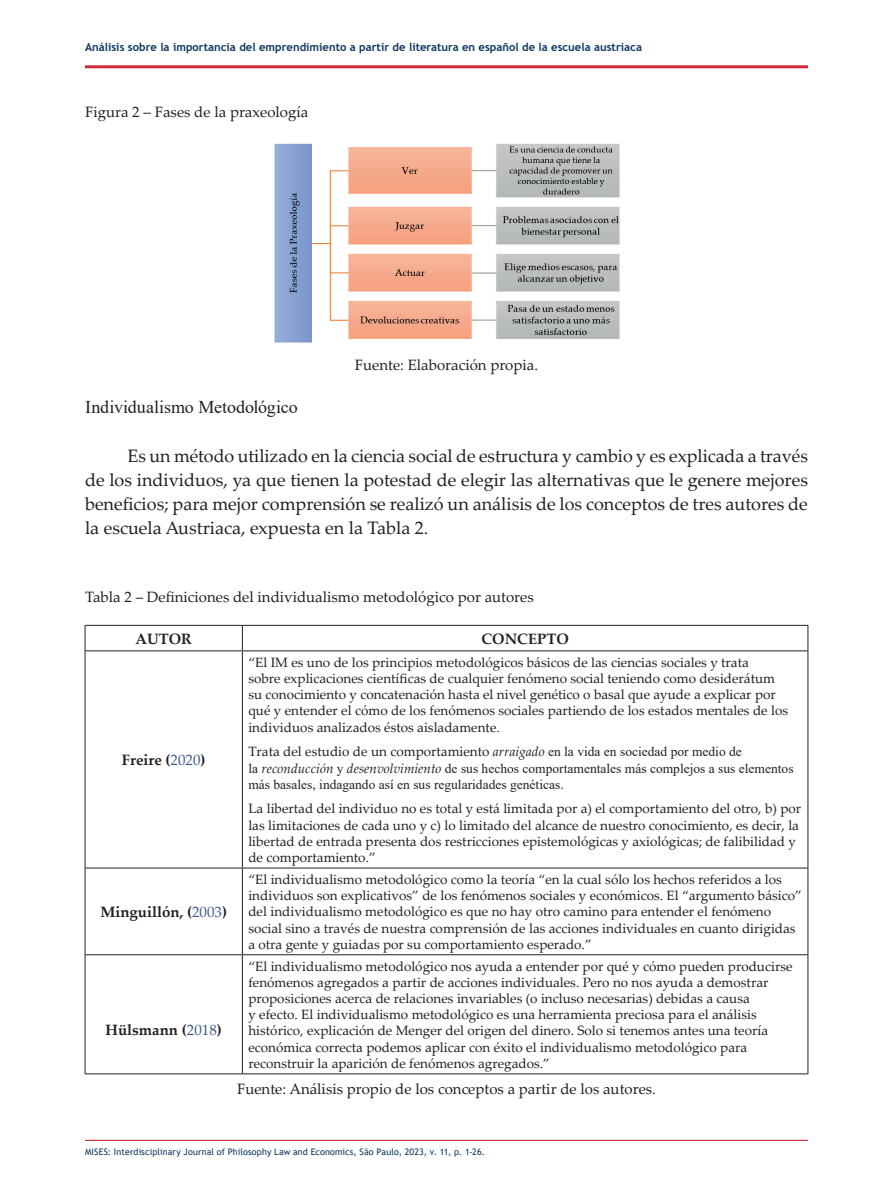
<style>
.page{position:relative;width:893px;height:1191px;background:#fff}
.page>*{position:absolute;margin:0;border:0;box-sizing:border-box;transform-origin:0 0}
.t1{font:18px/24px "Palatino Linotype";color:#231f20;text-align:justify}
.t2{font:18px "Times New Roman";letter-spacing:-.005em;color:#231f20}
.t3{font:15px "Palatino Linotype";color:#231f20}
.t4{font:700 15px "Palatino Linotype";color:#231f20}
.t5{font:13.5px/16.2px "Palatino Linotype";color:#231f20}
.t6{font:13.5px/16.2px "Times New Roman";color:#231f20}
.t7{font:700 11.25px "Trebuchet MS";color:#0c3761}
.t8{font:9px "Trebuchet MS";letter-spacing:.01em;color:#0c3761}
.s1{font-weight:400;color:#3d5c88}
.s2{font-style:italic}
.s3{font-family:"Times New Roman"}
.s4{font-family:"Palatino Linotype";font-style:italic}
</style>
<div class="page">
<hr style="left:85px;top:65px;width:723px;height:3px;background:#ce2a3c">
<hr style="left:85px;top:1139px;width:723px;height:2px;background:#ce2a3c">
<img style="left:274px;top:143px;width:346px;height:200px">
<hr style="left:85px;top:625px;width:157px;height:1px;background:#231f20">
<svg style="left:85px;top:626px;width:1px;height:24px"></svg>
<hr style="left:242px;top:625px;width:566px;height:1px;background:#231f20">
<svg style="left:242px;top:626px;width:1px;height:24px"></svg>
<svg style="left:807px;top:626px;width:1px;height:24px"></svg>
<hr style="left:85px;top:650px;width:157px;height:1px;background:#231f20">
<hr style="left:85px;top:651px;width:1px;height:216px;background:#231f20">
<hr style="left:242px;top:650px;width:566px;height:1px;background:#231f20">
<hr style="left:242px;top:651px;width:1px;height:216px;background:#231f20">
<hr style="left:807px;top:651px;width:1px;height:216px;background:#231f20">
<hr style="left:85px;top:867px;width:157px;height:1px;background:#231f20">
<hr style="left:85px;top:868px;width:1px;height:86px;background:#231f20">
<hr style="left:242px;top:867px;width:566px;height:1px;background:#231f20">
<hr style="left:242px;top:868px;width:1px;height:86px;background:#231f20">
<hr style="left:807px;top:868px;width:1px;height:86px;background:#231f20">
<hr style="left:85px;top:954px;width:157px;height:1px;background:#231f20">
<hr style="left:85px;top:955px;width:1px;height:118px;background:#231f20">
<hr style="left:242px;top:954px;width:566px;height:1px;background:#231f20">
<hr style="left:242px;top:955px;width:1px;height:118px;background:#231f20">
<hr style="left:807px;top:955px;width:1px;height:118px;background:#231f20">
<hr style="left:85px;top:1073px;width:157px;height:1px;background:#231f20">
<hr style="left:242px;top:1073px;width:566px;height:1px;background:#231f20">
<p class="t7" style="left:85px;top:40px;width:558px">Análisis sobre la importancia del emprendimiento a partir de literatura en español de la escuela austriaca</p>
<p class="t3" style="left:85px;top:102px;width:225px">Figura 2 – Fases de la praxeología</p>
<p class="t3" style="left:355px;top:354px;width:185px">Fuente: Elaboración propia.</p>
<h1 class="t2" style="left:85px;top:394px;width:214px">Individualismo Metodológico</h1>
<p class="t1" style="left:85px;top:443px;width:724px;text-indent:43px">Es un método utilizado en la ciencia social de estructura y cambio y es explicada a través de los individuos, ya que tienen la potestad de elegir las alternativas que le genere mejores beneficios; para mejor comprensión se realizó un análisis de los conceptos de tres autores de la escuela Austriaca, expuesta en la Tabla 2.</p>
<p class="t3" style="left:85px;top:586px;width:450px">Tabla 2 – Definiciones del individualismo metodológico por autores</p>
<p class="t4" style="left:135px;top:628px;width:58px">AUTOR</p>
<p class="t4" style="left:481px;top:628px;width:89px">CONCEPTO</p>
<p class="t4" style="left:122px;top:749px;width:85px">Freire (<span class="s1">2020</span>)</p>
<p class="t4" style="left:100px;top:901px;width:128px">Minguillón, (<span class="s1">2003</span>)</p>
<p class="t4" style="left:106px;top:1018px;width:118px">Hülsmann (<span class="s1">2018</span>)</p>
<p class="t5" style="left:248px;top:653px;width:541px">“El IM es uno de los principios metodológicos básicos de las ciencias sociales y trata<br>sobre explicaciones científicas de cualquier fenómeno social teniendo como desiderátum su conocimiento y concatenación hasta el nivel genético o basal que ayude a explicar por qué y entender el cómo de los fenómenos sociales partiendo de los estados mentales de los individuos analizados éstos aisladamente.</p>
<p class="t5" style="left:248px;top:743px;width:495px">Trata del estudio de un comportamiento <span class="s2">arraigado</span> <span class="s3">en la vida en sociedad por medio de</span></p>
<p class="t6" style="left:248px;top:759px;width:547px">la <span class="s4">reconducción</span> y <span class="s4">desenvolvimiento</span> de sus hechos comportamentales más complejos a sus elementos más basales, indagando así en sus regularidades genéticas.</p>
<p class="t5" style="left:248px;top:800px;width:554px">La libertad del individuo no es total y está limitada por a) el comportamiento del otro, b) por las limitaciones de cada uno y c) lo limitado del alcance de nuestro conocimiento, es decir, la libertad de entrada presenta dos restricciones epistemológicas y axiológicas; de falibilidad y de comportamiento.”</p>
<p class="t5" style="left:248px;top:870px;width:555px">“El individualismo metodológico como la teoría “en la cual sólo los hechos referidos a los individuos son explicativos” de los fenómenos sociales y económicos. El “argumento básico” del individualismo metodológico es que no hay otro camino para entender el fenómeno social sino a través de nuestra comprensión de las acciones individuales en cuanto dirigidas a otra gente y guiadas por su comportamiento esperado.”</p>
<p class="t5" style="left:248px;top:957px;width:546px">“El individualismo metodológico nos ayuda a entender por qué y cómo pueden producirse fenómenos agregados a partir de acciones individuales. Pero no nos ayuda a demostrar proposiciones acerca de relaciones invariables (o incluso necesarias) debidas a causa<br>y efecto. El individualismo metodológico es una herramienta preciosa para el análisis histórico, explicación de Menger del origen del dinero. Solo si tenemos antes una teoría económica correcta podemos aplicar con éxito el individualismo metodológico para reconstruir la aparición de fenómenos agregados.”</p>
<p class="t3" style="left:237px;top:1078px;width:420px">Fuente: Análisis propio de los conceptos a partir de los autores.</p>
<p class="t8" style="left:85px;top:1146px;width:401px">MISES: Interdisciplinary Journal of Philosophy Law and Economics, São Paulo, 2023, v. 11, p. 1-26.</p>
</div>
